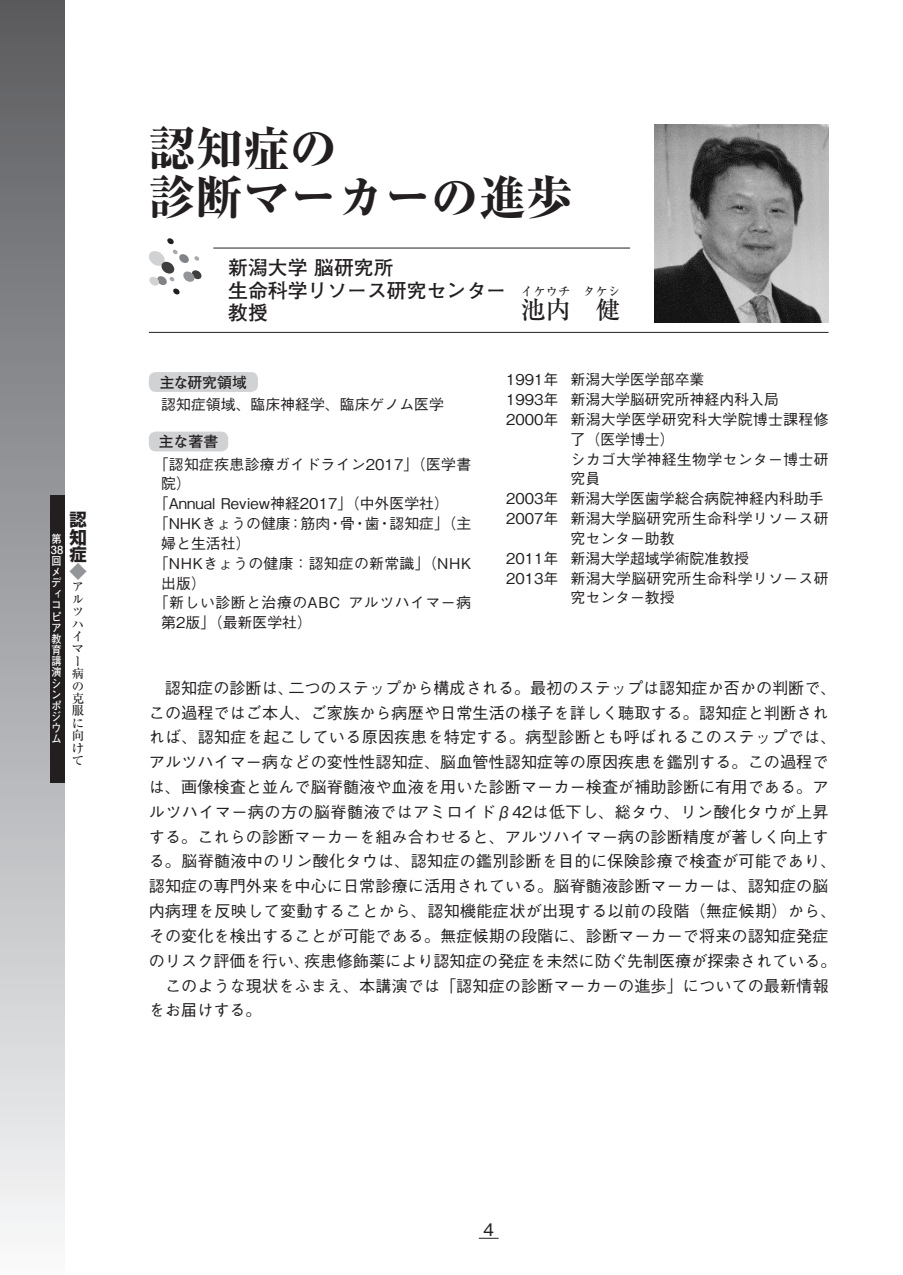
<style>
.page{position:relative;width:903px;height:1275px;background:#fff}
.page>*{position:absolute;margin:0;border:0;box-sizing:border-box;transform-origin:0 0}
.タイトル{font:800 47.07px "Ryumin Pro";color:#231f20}
.氏名{font:500 24.85px "Ryumin Pro";color:#231f20}
.肩書き{font:700 19.78px "Futo Go B101 Pro";color:#231f20}
.t1{font:700 17.32px/17.3px "Shin Go Pro";color:#231f20;text-align:justify}
.t2{font:500 17.32px "Gothic BBB Pro";color:#231f20}
.t3{font:700 17.32px "Shin Go Pro";color:#939598}
.本文{font:500 16.1px/24.8px "Gothic BBB Pro";letter-spacing:.005em;color:#231f20}
.経歴{font:500 14.88px/19.8px "Gothic BBB Pro";letter-spacing:.02em;color:#231f20}
._12Q16H左インデント{font:500 14.88px/19.8px "Gothic BBB Pro";color:#231f20}
.経歴-2{font:500 14.88px "Gothic BBB Pro";color:#231f20}
._12Q16H左インデント-2{font:500 14.88px/19.8px "Gothic BBB Pro";letter-spacing:.035em;color:#231f20}
._12Q16H左インデント-3{font:500 14.88px/19.8px "Gothic BBB Pro";letter-spacing:.02em;color:#231f20}
.ノーマル{font:700 14.88px "Futo Go B101 Pro";color:#231f20}
.氏名-2{font:500 12.42px/12.4px "Ryumin Pro";color:#231f20}
.t4{font:700 11.2px/11.2px "Futo Go B101 Pro";color:#fff;scale:.9 1}
</style>
<div class="page">
<svg style="left:479px;top:1238px;width:20px;height:1px"></svg>
<div style="left:0;top:0;width:64px;height:1275px;background:linear-gradient(to bottom,#595a5e,#f7f8fa)"></div>
<div style="left:50px;top:495px;width:14px;height:288px;background:#231f20"></div>
<svg style="left:149px;top:238px;width:53px;height:57px"></svg>
<img style="left:655px;top:124px;width:173px;height:198px">
<hr style="left:213px;top:248px;width:417px;height:1px;background:#231f20">
<hr style="left:149px;top:332px;width:679px;height:1px;background:#231f20">
<div style="left:149px;top:372px;width:109px;height:20px;background:#d1d2d4;border-radius:7px"></div>
<div style="left:149px;top:432px;width:79px;height:19px;background:#d1d2d4;border-radius:7px"></div>
<p class="t1" style="left:69px;top:509px;width:19px">認知症</p>
<p class="t3" style="left:69px;top:558px;width:19px">◆</p>
<p class="氏名-2" style="left:72px;top:580px;width:14px">アルツハイマー病の克服に向けて</p>
<p class="t4" style="left:51px;top:531px;width:15px">第<br>38回メディコピア教育講演シンポジウム</p>
<p class="タイトル" style="left:149px;top:111px;width:190px">認知症の</p>
<p class="タイトル" style="left:149px;top:161px;width:426px">診断マーカーの進歩</p>
<p class="肩書き" style="left:228px;top:252px;width:167px">新潟大学 脳研究所</p>
<p class="肩書き" style="left:228px;top:274px;width:279px">生命科学リソース研究センター</p>
<p class="肩書き" style="left:228px;top:297px;width:41px">教授</p>
<p class="氏名-2" style="left:521px;top:284px;width:51px">イケウチ</p>
<p class="氏名" style="left:521px;top:291px;width:51px">池内</p>
<p class="氏名-2" style="left:583px;top:284px;width:39px">タケシ</p>
<p class="氏名" style="left:595px;top:291px;width:26px">健</p>
<p class="ノーマル" style="left:160px;top:370px;width:89px">主な研究領域</p>
<p class="_12Q16H左インデント" style="left:161px;top:393px;width:284px">認知症領域、臨床神経学、臨床ゲノム医学</p>
<p class="ノーマル" style="left:159px;top:430px;width:61px">主な著書</p>
<p class="_12Q16H左インデント-3" style="left:161px;top:452px;width:311px;text-indent:-7px">「認知症疾患診療ガイドライン2017」（医学書院）</p>
<p class="_12Q16H左インデント" style="left:154px;top:492px;width:297px">「Annual Review神経2017」（中外医学社）</p>
<p class="_12Q16H左インデント" style="left:161px;top:512px;width:312px;text-indent:-7px">「NHKきょうの健康：筋肉・骨・歯・認知症」（主婦と生活社）</p>
<p class="_12Q16H左インデント" style="left:161px;top:551px;width:311px;text-indent:-7px">「NHKきょうの健康：認知症の新常識」（NHK出版）</p>
<p class="_12Q16H左インデント-2" style="left:161px;top:591px;width:311px;text-indent:-7px">「新しい診断と治療のABC アルツハイマー病第2版」（最新医学社）</p>
<p class="経歴-2" style="left:506px;top:368px;width:200px">1991年 新潟大学医学部卒業</p>
<p class="経歴-2" style="left:506px;top:387px;width:274px">1993年 新潟大学脳研究所神経内科入局</p>
<p class="経歴" style="left:570px;top:408px;width:259px;text-indent:-64px">2000年 新潟大学医学研究科大学院博士課程修了（医学博士）</p>
<p class="経歴" style="left:570px;top:447px;width:259px">シカゴ大学神経生物学センター博士研究員</p>
<p class="経歴-2" style="left:506px;top:487px;width:319px">2003年 新潟大学医歯学総合病院神経内科助手</p>
<p class="経歴" style="left:570px;top:507px;width:259px;text-indent:-64px">2007年 新潟大学脳研究所生命科学リソース研究センター助教</p>
<p class="経歴-2" style="left:506px;top:546px;width:245px">2011年 新潟大学超域学術院准教授</p>
<p class="経歴" style="left:570px;top:566px;width:259px;text-indent:-64px">2013年 新潟大学脳研究所生命科学リソース研究センター教授</p>
<p class="本文" style="left:149px;top:673px;width:689px">　認知症の診断は、二つのステップから構成される。最初のステップは認知症か否かの判断で、この過程ではご本人、ご家族から病歴や日常生活の様子を詳しく聴取する。認知症と判断されれば、認知症を起こしている原因疾患を特定する。病型診断とも呼ばれるこのステップでは、アルツハイマー病などの変性性認知症、脳血管性認知症等の原因疾患を鑑別する。この過程では、画像検査と並んで脳脊髄液や血液を用いた診断マーカー検査が補助診断に有用である。アルツハイマー病の方の脳脊髄液ではアミロイドβ42は低下し、総タウ、リン酸化タウが上昇する。これらの診断マーカーを組み合わせると、アルツハイマー病の診断精度が著しく向上する。脳脊髄液中のリン酸化タウは、認知症の鑑別診断を目的に保険診療で検査が可能であり、認知症の専門外来を中心に日常診療に活用されている。脳脊髄液診断マーカーは、認知症の脳内病理を反映して変動することから、認知機能症状が出現する以前の段階（無症候期）から、その変化を検出することが可能である。無症候期の段階に、診断マーカーで将来の認知症発症のリスク評価を行い、疾患修飾薬により認知症の発症を未然に防ぐ先制医療が探索されている。</p>
<p class="本文" style="left:149px;top:971px;width:681px">　このような現状をふまえ、本講演では「認知症の診断マーカーの進歩」についての最新情報をお届けする。</p>
<p class="t2" style="left:483px;top:1215px;width:12px">4</p>
</div>
